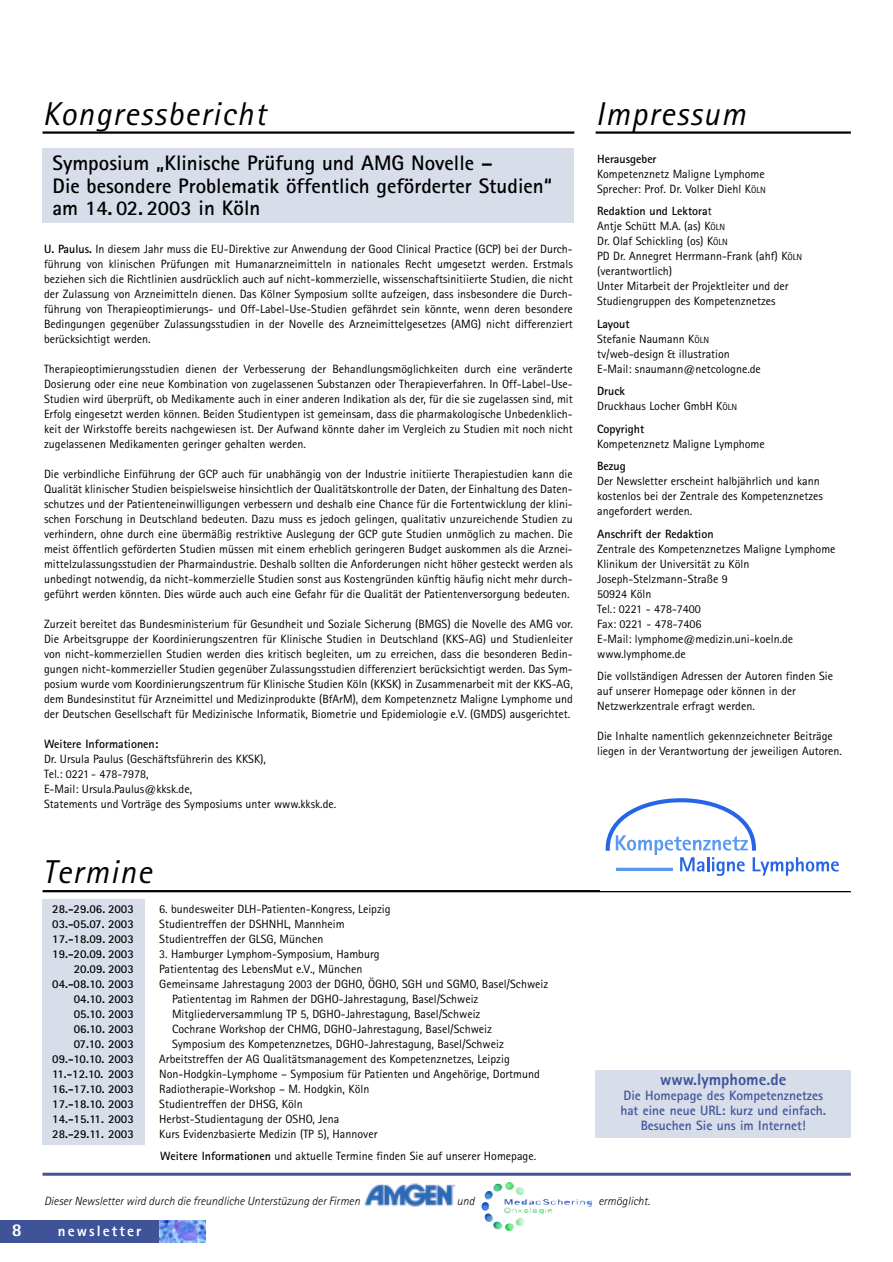
<style>
.page{position:relative;width:893px;height:1262px;background:#fff}
.page>*{position:absolute;margin:0;border:0;box-sizing:border-box;transform-origin:0 0}
.t1{font:italic 33px "Rotis Sans Serif";letter-spacing:.04em;color:#000}
.t2{font:700 21px/22.5px "Rotis Sans Serif";color:#000}
.t3{font:800 18px "Rotis Sans Serif";color:#fff}
.t4{font:800 16.5px "Rotis Sans Serif";color:#3f5498}
.t5{font:800 15px "Rotis Sans Serif";letter-spacing:.14em;color:#fff}
.t6{font:700 13.5px/15px "Rotis Sans Serif";color:#3f5498;text-align:center}
.t7{font:12px/15px "Rotis Sans Serif";color:#000}
.t8{font:700 12px/15px "Rotis Sans Serif";color:#000;text-align:right}
.t9{font:italic 300 12px "Rotis Sans Serif";color:#000}
.s1{font-weight:700}
.s2{font-size:9px}
</style>
<div class="page">
<div style="left:1px;top:1220px;width:205px;height:22px;background:#3f5498"></div>
<img style="left:159px;top:1220px;width:47px;height:22px">
<div style="left:43px;top:899px;width:102px;height:245px;background:#d8ddea"></div>
<hr style="left:43px;top:131px;width:531px;height:3px;background:#000">
<div style="left:43px;top:148px;width:531px;height:75px;background:#d8ddea"></div>
<hr style="left:595px;top:131px;width:255px;height:3px;background:#000">
<hr style="left:43px;top:890px;width:807px;height:2px;background:#000">
<hr style="left:43px;top:1172px;width:807px;height:3px;background:#3f5498">
<svg style="left:605px;top:798px;width:233px;height:78px"></svg>
<div style="left:595px;top:1070px;width:255px;height:68px;background:#d8ddea"></div>
<img style="left:481px;top:1182px;width:111px;height:31px">
<img style="left:364px;top:1183px;width:92px;height:24px">
<h1 class="t1" style="left:43px;top:102px;width:225px">Kongressbericht</h1>
<h2 class="t2" style="left:53px;top:154px;width:501px">Symposium „Klinische Prüfung und AMG Novelle –<br>Die besondere Problematik öffentlich geförderter Studien“ am 14. 02. 2003 in Köln</h2>
<p class="t7" style="left:44px;top:242px;width:530px;text-align:justify"><span class="s1">U. Paulus.</span> In diesem Jahr muss die EU-Direktive zur Anwendung der Good Clinical Practice (GCP) bei der Durch&shy;führung von klinischen Prüfungen mit Humanarzneimitteln in nationales Recht umgesetzt werden. Erstmals beziehen sich die Richtlinien ausdrücklich auch auf nicht-kommerzielle, wissenschaftsinitiierte Studien, die nicht der Zulassung von Arzneimitteln dienen. Das Kölner Symposium sollte aufzeigen, dass insbesondere die Durch&shy;führung von Therapieoptimierungs- und Off-Label-Use-Studien gefährdet sein könnte, wenn deren besondere Bedingungen gegenüber Zulassungsstudien in der Novelle des Arzneimittelgesetzes (AMG) nicht differenziert berücksichtigt werden.</p>
<p class="t7" style="left:44px;top:362px;width:530px;text-align:justify">Therapieoptimierungsstudien dienen der Verbesserung der Behandlungsmöglichkeiten durch eine veränderte Dosierung oder eine neue Kombination von zugelassenen Substanzen oder Therapieverfahren. In Off-Label-Use-Studien wird überprüft, ob Medikamente auch in einer anderen Indikation als der, für die sie zugelassen sind, mit Erfolg eingesetzt werden können. Beiden Studientypen ist gemeinsam, dass die pharmakologische Unbedenklich&shy;keit der Wirkstoffe bereits nachgewiesen ist. Der Aufwand könnte daher im Vergleich zu Studien mit noch nicht zugelassenen Medikamenten geringer gehalten werden.</p>
<p class="t7" style="left:44px;top:467px;width:530px;text-align:justify">Die verbindliche Einführung der GCP auch für unabhängig von der Industrie initiierte Therapiestudien kann die Qualität klinischer Studien beispielsweise hinsichtlich der Qualitätskontrolle der Daten, der Einhaltung des Daten&shy;schutzes und der Patienteneinwilligungen verbessern und deshalb eine Chance für die Fortentwicklung der klini&shy;schen Forschung in Deutschland bedeuten. Dazu muss es jedoch gelingen, qualitativ unzureichende Studien zu verhindern, ohne durch eine übermäßig restriktive Auslegung der GCP gute Studien unmöglich zu machen. Die meist öffentlich geförderten Studien müssen mit einem erheblich geringeren Budget auskommen als die Arznei&shy;mittelzulassungsstudien der Pharmaindustrie. Deshalb sollten die Anforderungen nicht höher gesteckt werden als unbedingt notwendig, da nicht-kommerzielle Studien sonst aus Kostengründen künftig häufig nicht mehr durch&shy;geführt werden könnten. Dies würde auch auch eine Gefahr für die Qualität der Patientenversorgung bedeuten.</p>
<p class="t7" style="left:44px;top:617px;width:530px;text-align:justify">Zurzeit bereitet das Bundesministerium für Gesundheit und Soziale Sicherung (BMGS) die Novelle des AMG vor.<br>Die Arbeitsgruppe der Koordinierungszentren für Klinische Studien in Deutschland (KKS-AG) und Studienleiter von nicht-kommerziellen Studien werden dies kritisch begleiten, um zu erreichen, dass die besonderen Bedin&shy;gungen nicht-kommerzieller Studien gegenüber Zulassungsstudien differenziert berücksichtigt werden. Das Sym&shy;posium wurde vom Koordinierungszentrum für Klinische Studien Köln (KKSK) in Zusammenarbeit mit der KKS-AG, dem Bundesinstitut für Arzneimittel und Medizinprodukte (BfArM), dem Kompetenznetz Maligne Lymphome und der Deutschen Gesellschaft für Medizinische Informatik, Biometrie und Epidemiologie e.V. (GMDS) ausgerichtet.</p>
<p class="t8" style="left:44px;top:737px;width:116px">Weitere Informationen:</p>
<p class="t7" style="left:44px;top:752px;width:294px">Dr. Ursula Paulus (Geschäftsführerin des KKSK),<br>Tel.: 0221 - 478-7978,<br>E-Mail: Ursula.Paulus@kksk.de,<br>Statements und Vorträge des Symposiums unter www.kksk.de.</p>
<h1 class="t1" style="left:43px;top:860px;width:111px">Termine</h1>
<p class="t8" style="left:52px;top:902px;width:83px">28.-29.06. 2003<br>03.-05.07. 2003<br>17.-18.09. 2003<br>19.-20.09. 2003<br>20.09. 2003<br>04.-08.10. 2003<br>04.10. 2003<br>05.10. 2003<br>06.10. 2003<br>07.10. 2003<br>09.-10.10. 2003<br>11.-12.10. 2003<br>16.-17.10. 2003<br>17.-18.10. 2003<br>14.-15.11. 2003<br>28.-29.11. 2003</p>
<p class="t7" style="left:159px;top:902px;width:233px">6. bundesweiter DLH-Patienten-Kongress, Leipzig<br>Studientreffen der DSHNHL, Mannheim<br>Studientreffen der GLSG, München</p>
<p class="t7" style="left:159px;top:947px;width:222px">3. Hamburger Lymphom-Symposium, Hamburg</p>
<p class="t7" style="left:159px;top:962px;width:205px">Patiententag des LebensMut e.V., München</p>
<p class="t7" style="left:159px;top:977px;width:390px">Gemeinsame Jahrestagung 2003 der DGHO, ÖGHO, SGH und SGMO, Basel/Schweiz</p>
<p class="t7" style="left:172px;top:992px;width:308px">Patiententag im Rahmen der DGHO-Jahrestagung, Basel/Schweiz</p>
<p class="t7" style="left:172px;top:1007px;width:310px">Mitgliederversammlung TP 5, DGHO-Jahrestagung, Basel/Schweiz</p>
<p class="t7" style="left:172px;top:1022px;width:321px">Cochrane Workshop der CHMG, DGHO-Jahrestagung, Basel/Schweiz</p>
<p class="t7" style="left:172px;top:1037px;width:333px">Symposium des Kompetenznetzes, DGHO-Jahrestagung, Basel/Schweiz</p>
<p class="t7" style="left:159px;top:1052px;width:352px">Arbeitstreffen der AG Qualitätsmanagement des Kompetenznetzes, Leipzig</p>
<p class="t7" style="left:159px;top:1067px;width:382px">Non-Hodgkin-Lymphome – Symposium für Patienten und Angehörige, Dortmund</p>
<p class="t7" style="left:159px;top:1082px;width:212px">Radiotherapie-Workshop – M. Hodgkin, Köln</p>
<p class="t7" style="left:159px;top:1097px;width:145px">Studientreffen der DHSG, Köln</p>
<p class="t7" style="left:159px;top:1112px;width:181px">Herbst-Studientagung der OSHO, Jena</p>
<p class="t7" style="left:159px;top:1127px;width:220px">Kurs Evidenzbasierte Medizin (TP 5), Hannover</p>
<p class="t7" style="left:160px;top:1150px;width:377px"><span class="s1">Weitere Informationen</span> und aktuelle Termine finden Sie auf unserer Homepage.</p>
<h1 class="t1" style="left:595px;top:102px;width:151px">Impressum</h1>
<p class="t8" style="left:597px;top:152px;width:61px">Herausgeber</p>
<p class="t7" style="left:597px;top:167px;width:170px">Kompetenznetz Maligne Lymphome<br>Sprecher: Prof. Dr. Volker Diehl K<span class="s2">ÖLN</span></p>
<p class="t7" style="left:597px;top:205px;width:207px"><span class="s1">Redaktion und Lektora</span>t<br>Antje Schütt M.A. (as) K<span class="s2">ÖLN<br></span>Dr. Olaf Schickling (os) K<span class="s2">ÖLN<br></span>PD Dr. Annegret Herrmann-Frank (ahf) K<span class="s2">ÖLN </span>(verantwortlich)<br>Unter Mitarbeit der Projektleiter und der<br>Studiengruppen des Kompetenznetzes</p>
<p class="t7" style="left:597px;top:317px;width:165px"><span class="s1">Layout<br></span>Stefanie Naumann K<span class="s2">ÖLN </span>tv/web-design &amp; illustration<br>E-Mail: snaumann@netcologne.de</p>
<p class="t7" style="left:597px;top:385px;width:141px"><span class="s1">Druck<br></span>Druckhaus Locher GmbH K<span class="s2">ÖLN</span></p>
<p class="t8" style="left:597px;top:422px;width:49px">Copyright</p>
<p class="t7" style="left:597px;top:437px;width:169px">Kompetenznetz Maligne Lymphome</p>
<p class="t8" style="left:597px;top:460px;width:30px">Bezug</p>
<p class="t7" style="left:597px;top:475px;width:227px">Der Newsletter erscheint halbjährlich und kann kostenlos bei der Zentrale des Kompetenznetzes angefordert werden.</p>
<p class="t8" style="left:597px;top:527px;width:118px">Anschrift der Redaktion</p>
<p class="t7" style="left:597px;top:542px;width:240px">Zentrale des Kompetenznetzes Maligne Lymphome<br>Klinikum der Universität zu Köln<br>Joseph-Stelzmann-Straße 9<br>50924 Köln<br>Tel.: 0221 - 478-7400<br>Fax: 0221 - 478-7406<br>E-Mail: lymphome@medizin.uni-koeln.de www.lymphome.de</p>
<p class="t7" style="left:597px;top:670px;width:237px">Die vollständigen Adressen der Autoren finden Sie auf unserer Homepage oder können in der<br>Netzwerkzentrale erfragt werden.</p>
<p class="t7" style="left:597px;top:730px;width:246px">Die Inhalte namentlich gekennzeichneter Beiträge liegen in der Verantwortung der jeweiligen Autoren.</p>
<h3 class="t4" style="left:660px;top:1074px;width:128px">www.lymphome.de</h3>
<p class="t6" style="left:620px;top:1089px;width:207px">Die Homepage des Kompetenznetzes hat eine neue URL: kurz und einfach.<br>Besuchen Sie uns im Internet!</p>
<p class="t9" style="left:44px;top:1197px;width:317px">Dieser Newsletter wird durch die freundliche Unterstüzung der Firmen</p>
<p class="t9" style="left:457px;top:1197px;width:19px">und</p>
<p class="t9" style="left:598px;top:1197px;width:53px">ermöglicht.</p>
<h3 class="t3" style="left:12px;top:1223px;width:12px">8</h3>
<p class="t5" style="left:58px;top:1225px;width:85px">newsletter</p>
</div>
